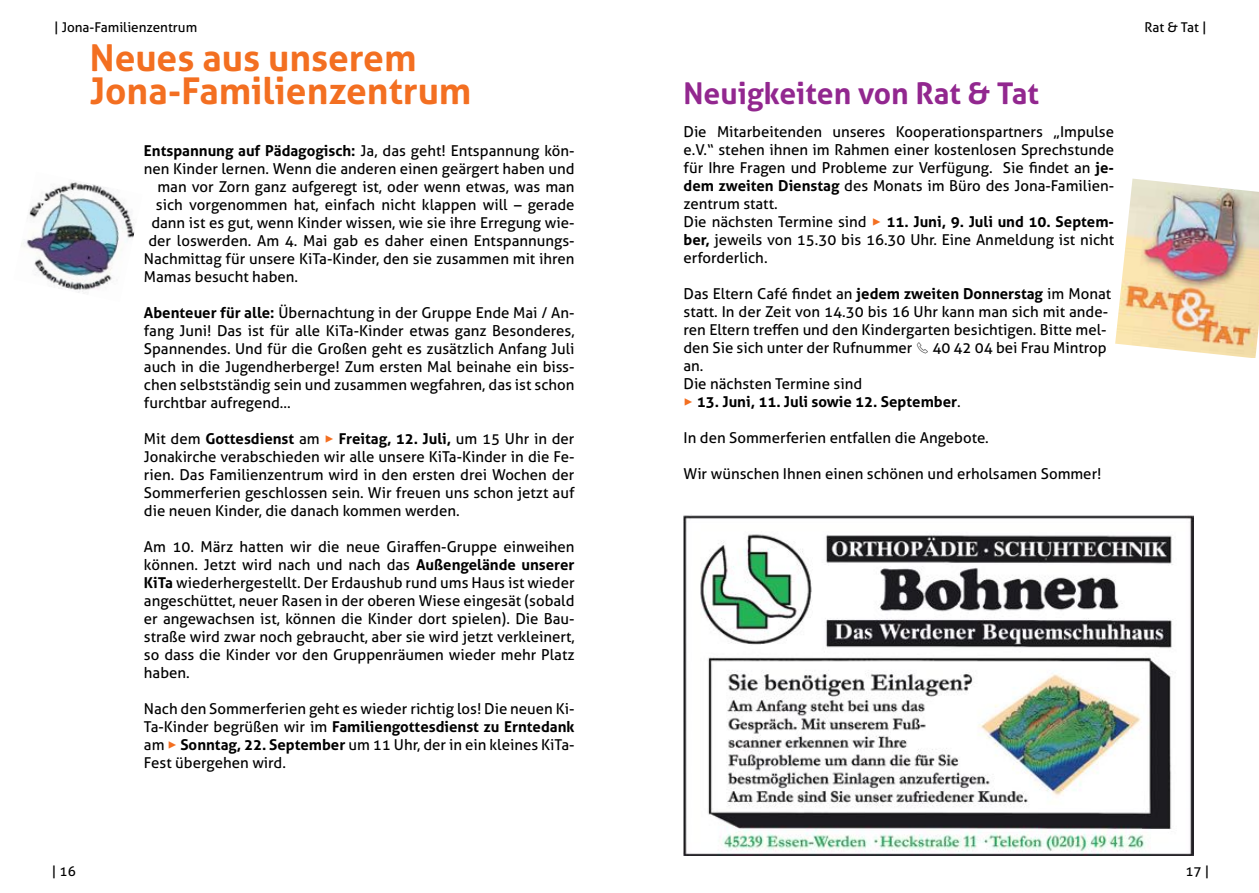
<style>
.page{position:relative;width:1259px;height:893px;background:#fff}
.page>*{position:absolute;margin:0;border:0;box-sizing:border-box;transform-origin:0 0}
.t1{font:700 37.05px/33.2px "Aller";color:#f36f21}
.t2{font:700 30px "Aller";color:#92278f}
.t3{font:15px/18px "Aller";color:#000;text-align:justify}
.t4{font:700 15px "Aller";color:#000}
.t5{font:13.5px "Aller";color:#000}
.s1{font-weight:400}
.s2{font-weight:700}
.s3{color:#f36f21}
</style>
<div class="page">
<img style="left:21px;top:182px;width:114px;height:111px">
<img style="left:683px;top:515px;width:510px;height:340px">
<img style="left:1115px;top:179px;width:144px;height:179px">
<p class="t5" style="left:54px;top:19px;width:145px">| Jona-Familienzentrum</p>
<h1 class="t1" style="left:90px;top:41px;width:383px">Neues aus unserem<br>Jona-Familienzentrum</h1>
<p class="t4" style="left:144px;top:141px;width:432px">Entspannung auf Pädagogisch: <span class="s1">Ja, das geht! Entspannung kön-</span></p>
<p class="t3" style="left:144px;top:159px;width:432px">nen Kinder lernen. Wenn die anderen einen geärgert haben und</p>
<p class="t3" style="left:157px;top:177px;width:419px">man vor Zorn ganz aufgeregt ist, oder wenn etwas, was man</p>
<p class="t3" style="left:156px;top:195px;width:420px">sich vorgenommen hat, einfach nicht klappen will – gerade</p>
<p class="t3" style="left:151px;top:213px;width:424px">dann ist es gut, wenn Kinder wissen, wie sie ihre Erregung wie-</p>
<p class="t3" style="left:148px;top:231px;width:428px">der loswerden. Am 4. Mai gab es daher einen Entspannungs-</p>
<p class="t3" style="left:144px;top:249px;width:432px">Nachmittag für unsere KiTa-Kinder, den sie zusammen mit ihren</p>
<p class="t3" style="left:144px;top:267px;width:156px">Mamas besucht haben.</p>
<p class="t3" style="left:144px;top:303px;width:432px"><span class="s2">Abenteuer für alle:</span> Übernachtung in der Gruppe Ende Mai / An&shy;fang Juni! Das ist für alle KiTa-Kinder etwas ganz Besonderes, Spannendes. Und für die Großen geht es zusätzlich Anfang Juli auch in die Jugendherberge! Zum ersten Mal beinahe ein biss&shy;chen selbstständig sein und zusammen wegfahren, das ist schon furchtbar aufregend…</p>
<p class="t3" style="left:144px;top:429px;width:432px">Mit dem <span class="s2">Gottesdienst</span> am <span class="s3">✓</span> <span class="s2">Freitag, 12. Juli,</span> um 15 Uhr in der Jonakirche verabschieden wir alle unsere KiTa-Kinder in die Fe&shy;rien. Das Familienzentrum wird in den ersten drei Wochen der Sommerferien geschlossen sein. Wir freuen uns schon jetzt auf die neuen Kinder, die danach kommen werden.</p>
<p class="t3" style="left:144px;top:537px;width:432px">Am 10. März hatten wir die neue Giraffen-Gruppe einweihen können. Jetzt wird nach und nach das <span class="s2">Außengelände unserer KiTa</span> wiederhergestellt. Der Erdaushub rund ums Haus ist wieder angeschüttet, neuer Rasen in der oberen Wiese eingesät (sobald er angewachsen ist, können die Kinder dort spielen). Die Bau&shy;straße wird zwar noch gebraucht, aber sie wird jetzt verkleinert, so dass die Kinder vor den Gruppenräumen wieder mehr Platz haben.</p>
<p class="t3" style="left:144px;top:699px;width:432px">Nach den Sommerferien geht es wieder richtig los! Die neuen Ki-Ta-Kinder begrüßen wir im <span class="s2">Familiengottesdienst zu Erntedank </span>am <span class="s3">✓</span> <span class="s2">Sonntag, 22. September</span> um 11 Uhr, der in ein kleines KiTa-Fest übergehen wird.</p>
<h2 class="t2" style="left:683px;top:75px;width:357px">Neuigkeiten von Rat &amp; Tat</h2>
<p class="t3" style="left:683px;top:123px;width:432px;text-align:left">Die Mitarbeitenden unseres Kooperationspartners „Impulse e.V.“ stehen ihnen im Rahmen einer kostenlosen Sprechstunde für Ihre Fragen und Probleme zur Verfügung. Sie findet an <span class="s2">je&shy;dem zweiten Dienstag</span> des Monats im Büro des Jona-Familien&shy;zentrum statt.<br>Die nächsten Termine sind <span class="s3">✓</span> <span class="s2">11. Juni, 9. Juli und 10. Septem&shy;ber,</span> jeweils von 15.30 bis 16.30 Uhr. Eine Anmeldung ist nicht erforderlich.</p>
<p class="t3" style="left:683px;top:285px;width:429px;text-align:left">Das Eltern Café findet an <span class="s2">jedem zweiten Donnerstag</span> im Monat statt. In der Zeit von 14.30 bis 16 Uhr kann man sich mit ande&shy;ren Eltern treffen und den Kindergarten besichtigen. Bitte mel&shy;den Sie sich unter der Rufnummer ✓ 40 42 04 bei Frau Mintrop an.<br>Die nächsten Termine sind</p>
<p class="t4" style="left:683px;top:392px;width:279px"><span class="s3">✓</span> 13. Juni, 11. Juli sowie 12. September<span class="s1">.</span></p>
<p class="t3" style="left:683px;top:429px;width:307px">In den Sommerferien entfallen die Angebote.</p>
<p class="t3" style="left:683px;top:465px;width:419px">Wir wünschen Ihnen einen schönen und erholsamen Sommer!</p>
<p class="t5" style="left:1144px;top:19px;width:64px">Rat &amp; Tat |</p>
<p class="t5" style="left:52px;top:863px;width:25px">| 16</p>
<p class="t5" style="left:1185px;top:863px;width:25px">17 |</p>
</div>
